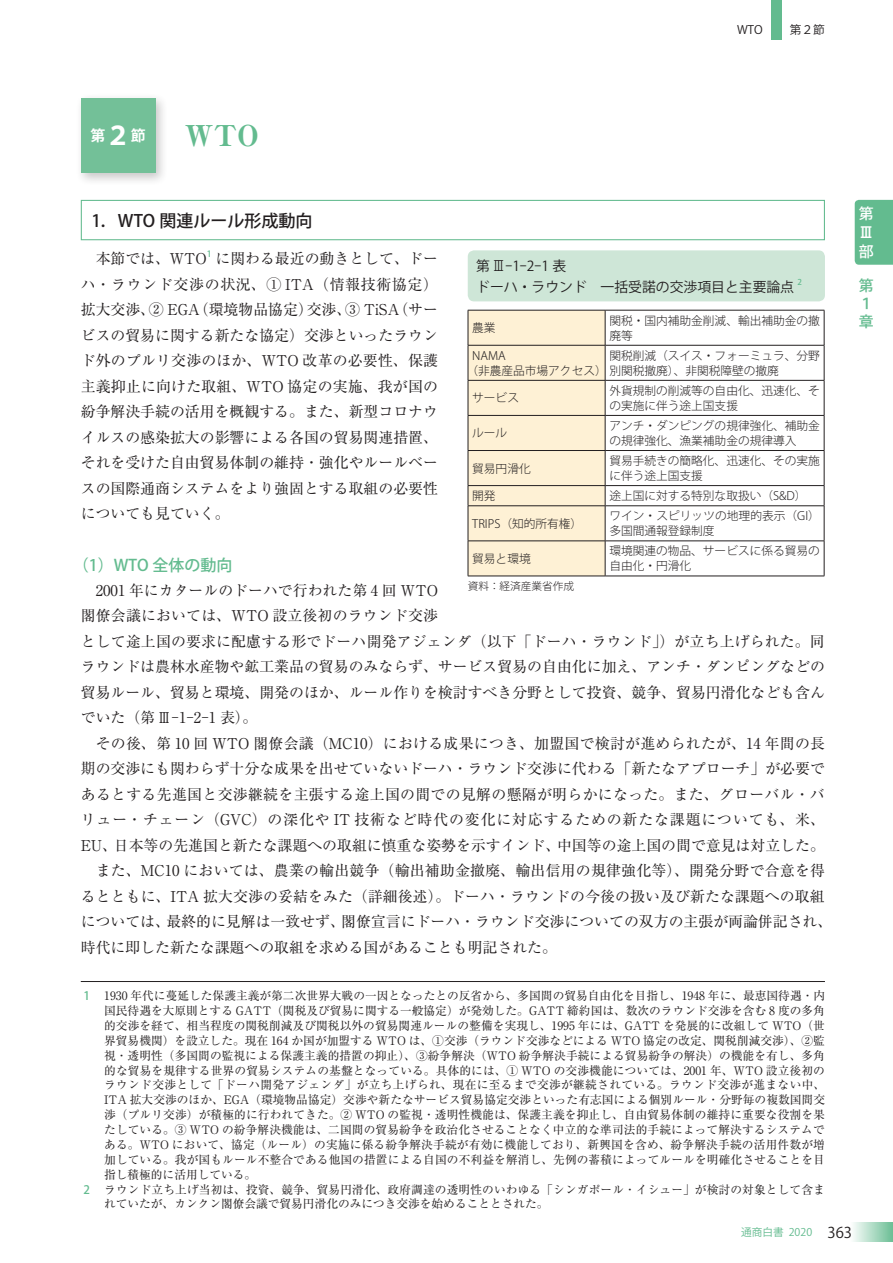
<style>
.page{position:relative;width:893px;height:1263px;background:#fff}
.page>*{position:absolute;margin:0;border:0;box-sizing:border-box;transform-origin:0 0}
.t1{font:800 28.65px "Ryumin Pr 6";color:#63bb8f}
.t2{font:500 16.95px "Koz Go Pro";color:#231f20}
.t3{font:500 15.9px "Koz Go Pro";color:#63bb8f}
.t4{font:14.85px/25.5px "Ryumin Pr 6";color:#231f20;text-align:justify}
.t5{font:14.85px "Ryumin Pr 6";letter-spacing:.02em;color:#231f20}
.t6{font:14.85px "Ryumin Pr 6";letter-spacing:.06em;color:#231f20}
.t7{font:500 14.85px/18px "Koz Go Pro";color:#63bb8f}
.t8{font:700 14.85px "Koz Go Pro";color:#fff}
.t9{font:500 14.85px "Koz Go Pro";color:#fff}
.t10{font:500 14.85px "Shin Go Pr 6";color:#fff}
.t11{font:13.8px/21.3px "Koz Go Pro";color:#231f20}
.t12{font:11.7px "Ryumin Pr 6";letter-spacing:.01em;color:#231f20}
.t13{font:300 11.7px/14.9px "Koz Go Pro";color:#231f20}
.t14{font:11.7px "Ryumin Pr 6";letter-spacing:.03em;color:#231f20}
.t15{font:11.7px "Koz Go Pro";color:#231f20}
.t16{font:10.65px "Koz Go Pro";color:#63bb8f}
.t17{font:300 10.65px "Koz Go Pro";color:#231f20}
.t18{font:500 8.7px "Koz Go Pro";color:#63bb8f}
.t19{font:500 8.1px "Koz Go Pro";color:#63bb8f}
.s1{font-size:25.5px}
.s2{font-family:"Koz Go Pro";font-weight:500;color:#63bb8f}
.s3{font-family:"Shin Go Pr 6";font-weight:300}
.s4{font-size:14.85px;color:#231f20}
</style>
<div class="page">
<div style="left:850px;top:1222px;width:43px;height:20px;background:linear-gradient(to right,#fff,#6bbe95)"></div>
<div style="left:771px;top:0;width:10px;height:40px;background:#63bb8f"></div>
<div style="left:855px;top:200px;width:38px;height:65px;background:#63bb8f"></div>
<hr style="left:81px;top:981px;width:744px;height:1px;background:#231f20">
<div style="left:81px;top:200px;width:744px;height:40px;border:1px solid #63bb8f"></div>
<div style="left:76px;top:93px;width:92px;height:92px;background:#231f20;opacity:.25"></div>
<div style="left:81px;top:98px;width:74px;height:74px;background:#73c098"></div>
<hr style="left:605px;top:310px;width:219px;height:1px;background:#231f20">
<hr style="left:824px;top:310px;width:1px;height:35px;background:#231f20">
<hr style="left:605px;top:345px;width:219px;height:1px;background:#231f20">
<hr style="left:824px;top:345px;width:1px;height:35px;background:#231f20">
<hr style="left:605px;top:380px;width:219px;height:1px;background:#231f20">
<hr style="left:824px;top:381px;width:1px;height:34px;background:#231f20">
<hr style="left:605px;top:415px;width:219px;height:1px;background:#231f20">
<hr style="left:824px;top:416px;width:1px;height:34px;background:#231f20">
<hr style="left:605px;top:450px;width:219px;height:1px;background:#231f20">
<hr style="left:824px;top:451px;width:1px;height:34px;background:#231f20">
<hr style="left:605px;top:485px;width:219px;height:1px;background:#231f20">
<div style="left:468px;top:310px;width:138px;height:266px;background:#fef1d5"></div>
<svg style="left:824px;top:486px;width:1px;height:19px"></svg>
<hr style="left:468px;top:505px;width:137px;height:1px;background:#231f20">
<hr style="left:468px;top:506px;width:1px;height:35px;background:#231f20">
<hr style="left:605px;top:505px;width:219px;height:1px;background:#231f20">
<hr style="left:605px;top:506px;width:1px;height:35px;background:#231f20">
<hr style="left:824px;top:506px;width:1px;height:35px;background:#231f20">
<hr style="left:468px;top:541px;width:137px;height:1px;background:#231f20">
<hr style="left:468px;top:541px;width:1px;height:35px;background:#231f20">
<hr style="left:605px;top:541px;width:219px;height:1px;background:#231f20">
<hr style="left:605px;top:541px;width:1px;height:35px;background:#231f20">
<hr style="left:824px;top:541px;width:1px;height:35px;background:#231f20">
<hr style="left:468px;top:576px;width:137px;height:1px;background:#231f20">
<hr style="left:605px;top:576px;width:219px;height:1px;background:#231f20">
<div style="left:468px;top:250px;width:357px;height:51px;background:#cee6d7;border-radius:6px"></div>
<p class="t15" style="left:737px;top:22px;width:27px">WTO</p>
<p class="t15" style="left:790px;top:22px;width:37px">第２節</p>
<p class="t8" style="left:90px;top:126px;width:57px">第<span class="s1">２</span>節</p>
<h1 class="t1" style="left:185px;top:113px;width:75px">WTO</h1>
<h2 class="t2" style="left:91px;top:209px;width:223px">1．WTO 関連ルール形成動向</h2>
<p class="t4" style="left:96px;top:245px;width:113px">本節では、WTO</p>
<p class="t18" style="left:207px;top:248px;width:6px">1</p>
<p class="t4" style="left:81px;top:245px;width:359px;text-indent:135px">に関わる最近の動きとして、ドーハ・ラウンド交渉の状況、① ITA（情報技術協定）拡大交渉、② EGA（環境物品協定）交渉、③ TiSA（サービスの貿易に関する新たな協定）交渉といったラウンド外のプルリ交渉のほか、WTO 改革の必要性、保護主義抑止に向けた取組、WTO 協定の実施、我が国の紛争解決手続の活用を概観する。また、新型コロナウイルスの感染拡大の影響による各国の貿易関連措置、それを受けた自由貿易体制の維持・強化やルールベースの国際通商システムをより強固とする取組の必要性についても見ていく。</p>
<h3 class="t3" style="left:73px;top:555px;width:161px">（1）WTO 全体の動向</h3>
<p class="t4" style="left:81px;top:577px;width:746px;text-align:left;text-indent:15px">2001 年にカタールのドーハで行われた第 4 回 WTO<br>閣僚会議においては、WTO 設立後初のラウンド交渉<br>として途上国の要求に配慮する形でドーハ開発アジェンダ（以下「ドーハ・ラウンド」）が立ち上げられた。同ラウンドは農林水産物や鉱工業品の貿易のみならず、サービス貿易の自由化に加え、アンチ・ダンピングなどの貿易ルール、貿易と環境、開発のほか、ルール作りを検討すべき分野として投資、競争、貿易円滑化なども含んでいた（第Ⅲ-1-2-1 表）。</p>
<p class="t5" style="left:96px;top:731px;width:731px">その後、第 10 回 WTO 閣僚会議（MC10）における成果につき、加盟国で検討が進められたが、14 年間の長</p>
<p class="t4" style="left:81px;top:755px;width:746px">期の交渉にも関わらず十分な成果を出せていないドーハ・ラウンド交渉に代わる「新たなアプローチ」が必要で</p>
<p class="t5" style="left:81px;top:782px;width:745px">あるとする先進国と交渉継続を主張する途上国の間での見解の懸隔が明らかになった。また、グローバル・バ</p>
<p class="t6" style="left:81px;top:808px;width:746px">リュー・チェーン（GVC）の深化や IT 技術など時代の変化に対応するための新たな課題についても、米、</p>
<p class="t4" style="left:81px;top:832px;width:746px">EU、日本等の先進国と新たな課題への取組に慎重な姿勢を示すインド、中国等の途上国の間で意見は対立した。</p>
<p class="t4" style="left:96px;top:857px;width:731px">また、MC10 においては、農業の輸出競争（輸出補助金撤廃、輸出信用の規律強化等）、開発分野で合意を得</p>
<p class="t4" style="left:81px;top:883px;width:745px">るとともに、ITA 拡大交渉の妥結をみた（詳細後述）。ドーハ・ラウンドの今後の扱い及び新たな課題への取組</p>
<p class="t4" style="left:81px;top:908px;width:753px">については、最終的に見解は一致せず、閣僚宣言にドーハ・ラウンド交渉についての双方の主張が両論併記され、</p>
<p class="t4" style="left:81px;top:934px;width:478px">時代に即した新たな課題への取組を求める国があることも明記された。</p>
<p class="t12" style="left:83px;top:986px;width:743px"><span class="s2">1</span> 1930 年代に蔓延した保護主義が第二次世界大戦の一因となったとの反省から、多国間の貿易自由化を目指し、1948 年に、最恵国待遇・内</p>
<p class="t12" style="left:104px;top:1001px;width:722px">国民待遇を大原則とする GATT（関税及び貿易に関する一般協定）が発効した。GATT 締約国は、数次のラウンド交渉を含む 8 度の多角</p>
<p class="t12" style="left:104px;top:1016px;width:722px">的交渉を経て、相当程度の関税削減及び関税以外の貿易関連ルールの整備を実現し、1995 年には、GATT を発展的に改組して WTO（世</p>
<p class="t12" style="left:104px;top:1031px;width:722px">界貿易機関）を設立した。現在 164 か国が加盟する WTO は、①交渉（ラウンド交渉などによる WTO 協定の改定、関税削減交渉）、②監</p>
<p class="t12" style="left:104px;top:1046px;width:722px">視・透明性（多国間の監視による保護主義的措置の抑止）、③紛争解決（WTO 紛争解決手続による貿易紛争の解決）の機能を有し、多角</p>
<p class="t12" style="left:104px;top:1061px;width:722px">的な貿易を規律する世界の貿易システムの基盤となっている。具体的には、① WTO の交渉機能については、2001 年、WTO 設立後初の</p>
<p class="t14" style="left:104px;top:1076px;width:722px">ラウンド交渉として「ドーハ開発アジェンダ」が立ち上げられ、現在に至るまで交渉が継続されている。ラウンド交渉が進まない中、</p>
<p class="t12" style="left:104px;top:1091px;width:722px">ITA 拡大交渉のほか、EGA（環境物品協定）交渉や新たなサービス貿易協定交渉といった有志国による個別ルール・分野毎の複数国間交</p>
<p class="t12" style="left:104px;top:1105px;width:722px">渉（プルリ交渉）が積極的に行われてきた。② WTO の監視・透明性機能は、保護主義を抑止し、自由貿易体制の維持に重要な役割を果</p>
<p class="t12" style="left:104px;top:1120px;width:722px">たしている。③ WTO の紛争解決機能は、二国間の貿易紛争を政治化させることなく中立的な準司法的手続によって解決するシステムで</p>
<p class="t12" style="left:104px;top:1135px;width:722px">ある。WTO において、協定（ルール）の実施に係る紛争解決手続が有効に機能しており、新興国を含め、紛争解決手続の活用件数が増</p>
<p class="t12" style="left:104px;top:1150px;width:722px">加している。我が国もルール不整合である他国の措置による自国の不利益を解消し、先例の蓄積によってルールを明確化させることを目</p>
<p class="t12" style="left:104px;top:1165px;width:154px">指し積極的に活用している。</p>
<p class="t12" style="left:83px;top:1180px;width:743px"><span class="s2">2</span> ラウンド立ち上げ当初は、投資、競争、貿易円滑化、政府調達の透明性のいわゆる｢シンガポール・イシュー｣が検討の対象として含ま</p>
<p class="t12" style="left:104px;top:1195px;width:446px">れていたが、カンクン閣僚会議で貿易円滑化のみにつき交渉を始めることとされた。</p>
<p class="t11" style="left:476px;top:255px;width:319px">第<span class="s3">Ⅲ</span>-1-2-1 表　<br>ドーハ・ラウンド　一括受諾の交渉項目と主要論点</p>
<p class="t19" style="left:798px;top:277px;width:6px">2</p>
<p class="t13" style="left:472px;top:320px;width:25px">農業</p>
<p class="t13" style="left:609px;top:313px;width:212px">関税・国内補助金削減、輸出補助金の撤廃等</p>
<p class="t13" style="left:466px;top:348px;width:314px;text-indent:6px">NAMA<br>（非農産品市場アクセス）別関税撤廃）、非関税障壁の撤廃</p>
<p class="t13" style="left:609px;top:348px;width:212px">関税削減（スイス・フォーミュラ、分野</p>
<p class="t13" style="left:472px;top:391px;width:48px">サービス</p>
<p class="t13" style="left:609px;top:383px;width:212px">外貨規制の削減等の自由化、迅速化、その実施に伴う途上国支援</p>
<p class="t13" style="left:472px;top:426px;width:37px">ルール</p>
<p class="t13" style="left:609px;top:418px;width:212px">アンチ・ダンピングの規律強化、補助金の規律強化、漁業補助金の規律導入</p>
<p class="t13" style="left:472px;top:461px;width:60px">貿易円滑化</p>
<p class="t13" style="left:609px;top:453px;width:212px">貿易手続きの簡略化、迅速化、その実施に伴う途上国支援</p>
<p class="t13" style="left:472px;top:488px;width:25px">開発</p>
<p class="t13" style="left:609px;top:488px;width:199px">途上国に対する特別な取扱い（S&amp;D）</p>
<p class="t13" style="left:472px;top:516px;width:111px">TRIPS（知的所有権）</p>
<p class="t13" style="left:609px;top:509px;width:212px">ワイン・スピリッツの地理的表示（GI）多国間通報登録制度</p>
<p class="t13" style="left:472px;top:551px;width:60px">貿易と環境</p>
<p class="t13" style="left:609px;top:544px;width:212px">環境関連の物品、サービスに係る貿易の自由化・円滑化</p>
<p class="t17" style="left:468px;top:579px;width:108px">資料：経済産業省作成</p>
<p class="t16" style="left:741px;top:1225px;width:112px">通商白書 2020 <span class="s4">363</span></p>
<p class="t9" style="left:859px;top:204px;width:16px">第</p>
<p class="t10" style="left:859px;top:220px;width:14px">Ⅲ</p>
<p class="t9" style="left:859px;top:242px;width:16px">部</p>
<p class="t7" style="left:859px;top:277px;width:16px">第<br>１章</p>
</div>
